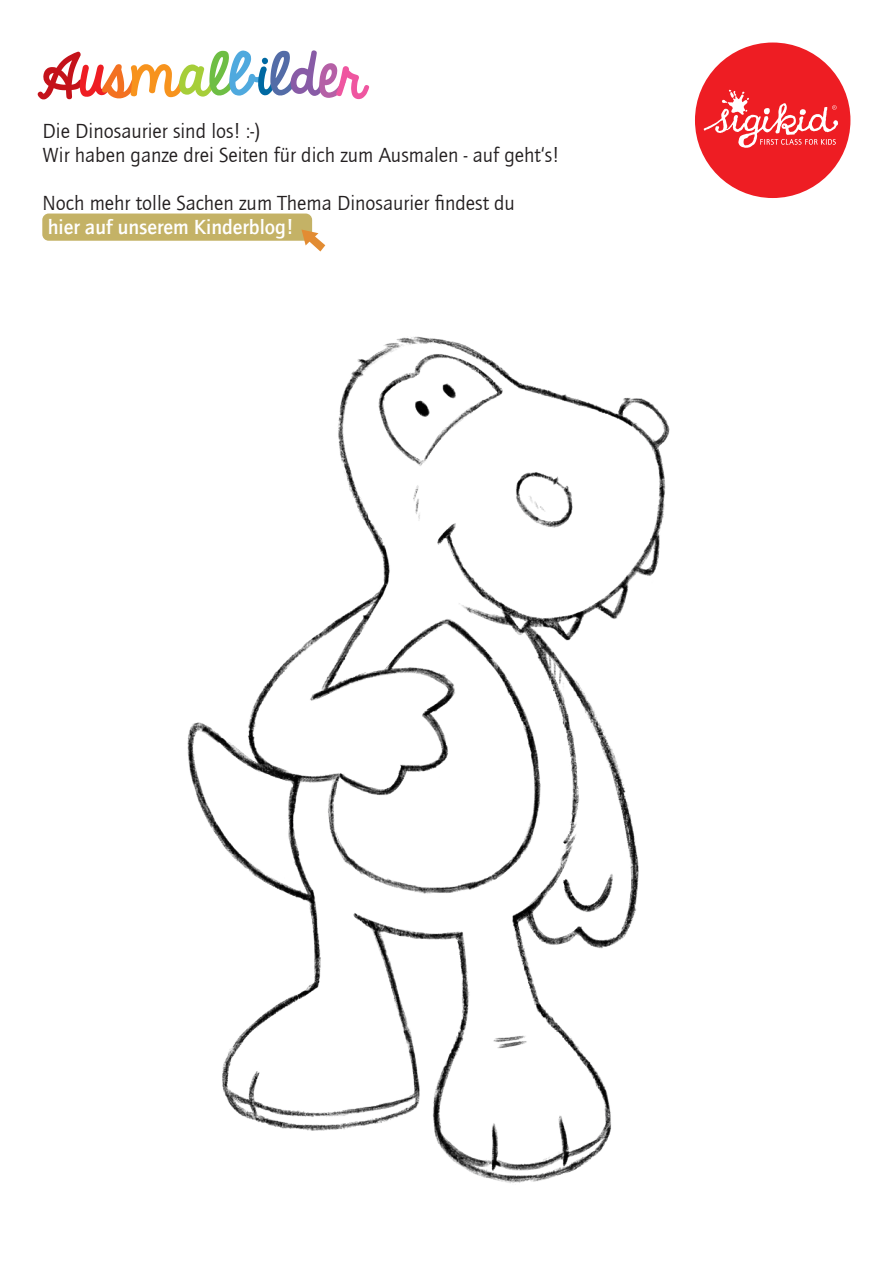
<style>
.page{position:relative;width:893px;height:1263px;background:#fff}
.page>*{position:absolute;margin:0;border:0;box-sizing:border-box;transform-origin:0 0}
.t1{font:52.5px "Sigikid Always A Good Time";color:#c4121a}
.t2{font:21px "Quay Itc T";color:#231f20}
.t3{font:700 21px "Quay Itc T";color:#fff}
.s1{color:#ee1d23}
.s2{color:#f37121}
.s3{color:#f7931d}
.s4{color:#a6ce39}
.s5{color:#6ebe44}
.s6{color:#4fa9de}
.s7{color:#0069a2}
.s8{color:#536ca7}
.s9{color:#885ba6}
.s10{color:#b560a6}
.s11{color:#ef56a0}
</style>
<div class="page">
<div style="left:42px;top:214px;width:270px;height:27px;background:#c4b266;border-radius:6px"></div>
<img style="left:187px;top:336px;width:483px;height:847px">
<svg style="left:301px;top:230px;width:24px;height:21px"></svg>
<div style="left:695px;top:43px;width:155px;height:155px;background:#ee1d23;border-radius:50%"></div>
<svg style="left:704px;top:90px;width:134px;height:58px"></svg>
<p class="t1" style="left:43px;top:31px;width:325px">A<span class="s1">u</span><span class="s2">s</span><span class="s3">m</span><span class="s4">a</span><span class="s5">l</span><span class="s6">b</span><span class="s7">i</span><span class="s8">l</span><span class="s9">d</span><span class="s10">e</span><span class="s11">r</span></p>
<p class="t2" style="left:43px;top:119px;width:219px">Die Dinosaurier sind los! :-)</p>
<p class="t2" style="left:43px;top:143px;width:519px">Wir haben ganze drei Seiten für dich zum Ausmalen - auf geht‘s!</p>
<p class="t2" style="left:43px;top:191px;width:474px">Noch mehr tolle Sachen zum Thema Dinosaurier findest du</p>
<p class="t3" style="left:48px;top:215px;width:248px">hier auf unserem Kinderblog!</p>
</div>
